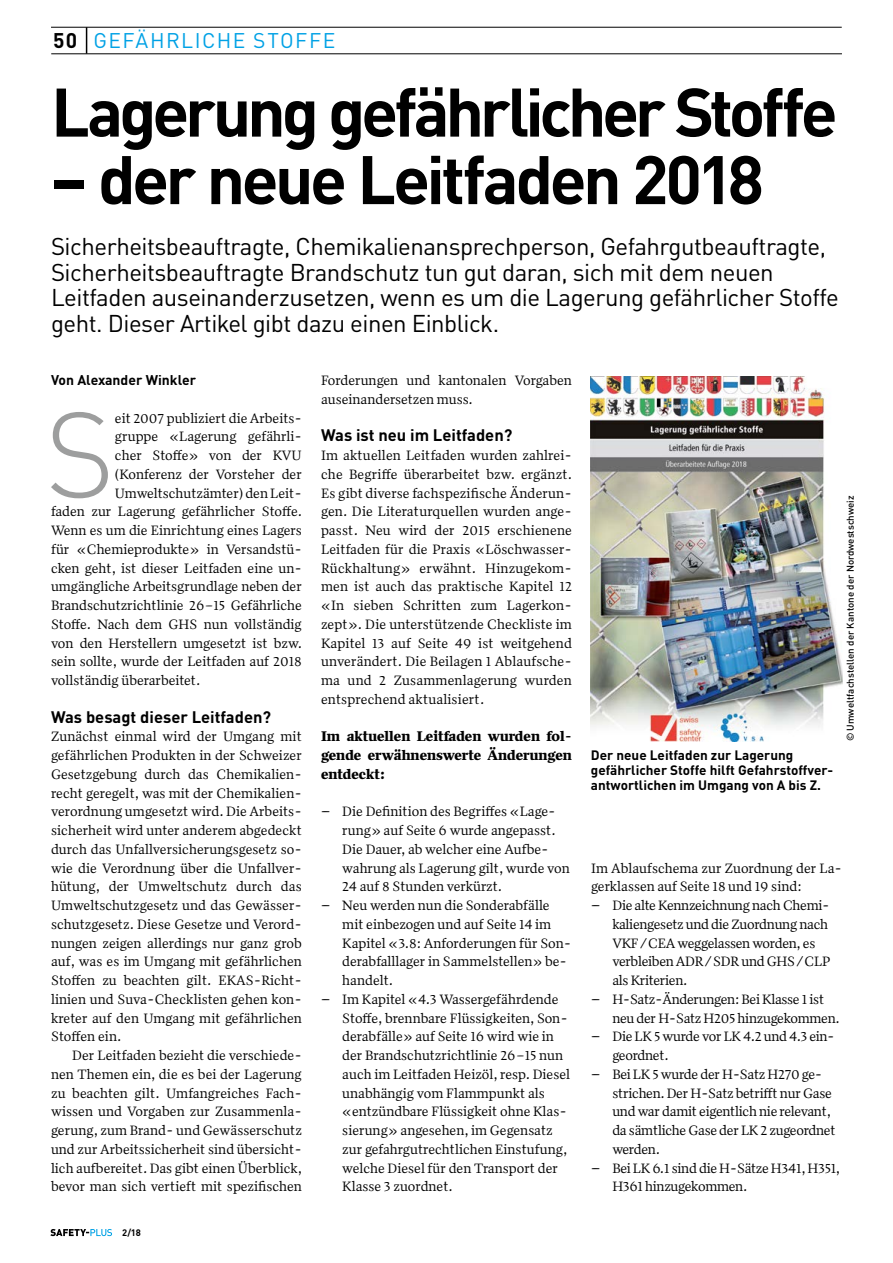
<style>
.page{position:relative;width:893px;height:1263px;background:#fff}
.page>*{position:absolute;margin:0;border:0;box-sizing:border-box;transform-origin:0 0}
.t1{font:300 119.25px "DIN Pro";color:#9d9e9e}
.t2{font:700 67.5px "DIN Pro";letter-spacing:-.06em;color:#000}
.t3{font:24px/25.5px "DIN Pro";letter-spacing:-.02em;color:#000}
.t4{font:21px "DIN Pro";letter-spacing:.065em;color:#00a1e5}
.t5{font:700 21px "DIN Pro";color:#000}
.t6{font:700 16.5px "DIN Pro";color:#000}
.t7{font:13.95px/18.8px "Quiosco One LF";color:#000}
.t8{font:13.95px "Quiosco One LF";letter-spacing:-.02em;color:#000}
.t9{font:700 13.95px/18.8px "Quiosco One LF";color:#000;text-align:justify}
.t10{font:700 13.95px "DIN Pro";color:#000}
.t11{font:700 13.5px/15px "DIN Pro";color:#000}
.t12{font:500 9.75px "DIN Pro";color:#000}
.t13{font:700 9.3px "DIN Pro";color:#000}
</style>
<div class="page">
<hr style="left:51px;top:27px;width:791px;height:1px;background:#000">
<hr style="left:51px;top:54px;width:791px;height:1px;background:#000">
<svg style="left:86px;top:27px;width:1px;height:27px"></svg>
<svg style="left:50px;top:1229px;width:62px;height:7px"></svg>
<img style="left:591px;top:376px;width:251px;height:365px">
<h3 class="t5" style="left:53px;top:23px;width:26px">50</h3>
<h3 class="t4" style="left:94px;top:24px;width:243px">GEFÄHRLICHE STOFFE</h3>
<h2 class="t2" style="left:51px;top:56px;width:788px">Lagerung gefährlicher Stoffe</h2>
<h2 class="t2" style="left:51px;top:123px;width:715px">– der neue Leitfaden 2018</h2>
<p class="t3" style="left:51px;top:231px;width:789px">Sicherheitsbeauftragte, Chemikalienansprechperson, Gefahrgutbeauftragte, Sicherheitsbeauftragte Brandschutz tun gut daran, sich mit dem neuen Leitfaden auseinanderzusetzen, wenn es um die Lagerung gefährlicher Stoffe geht. Dieser Artikel gibt dazu einen Einblick.</p>
<p class="t10" style="left:51px;top:368px;width:147px">Von Alexander Winkler</p>
<h1 class="t1" style="left:45px;top:363px;width:72px">S</h1>
<p class="t7" style="left:115px;top:408px;width:188px">eit 2007 publiziert die Arbeits-</p>
<p class="t7" style="left:321px;top:371px;width:252px">Forderungen und kantonalen Vorgaben auseinandersetzen muss.</p>
<p class="t6" style="left:321px;top:422px;width:193px">Was ist neu im Leitfaden?</p>
<p class="t7" style="left:321px;top:446px;width:253px;text-align:justify">Im aktuellen Leitfaden wurden zahlrei&shy;che Begriffe überarbeitet bzw. ergänzt.<br>Es gibt diverse fachspezifische Änderun&shy;gen. Die Literaturquellen wurden ange&shy;passt. Neu wird der 2015 erschienene Leitfaden für die Praxis «Löschwasser-Rückhaltung» erwähnt. Hinzugekom&shy;men ist auch das praktische Kapitel 12 «In sieben Schritten zum Lagerkon&shy;zept». Die unterstützende Checkliste im Kapitel 13 auf Seite 49 ist weitgehend unverändert. Die Beilagen 1 Ablaufsche&shy;ma und 2 Zusammenlagerung wurden entsprechend aktualisiert.</p>
<p class="t9" style="left:321px;top:727px;width:252px">Im aktuellen Leitfaden wurden fol&shy;gende erwähnenswerte Änderungen entdeckt:</p>
<p class="t7" style="left:321px;top:802px;width:236px">− Die Definition des Begriffes «Lage-</p>
<p class="t7" style="left:342px;top:821px;width:215px">rung» auf Seite 6 wurde angepasst.</p>
<p class="t7" style="left:342px;top:839px;width:208px">Die Dauer, ab welcher eine Aufbe-</p>
<p class="t7" style="left:342px;top:858px;width:229px">wahrung als Lagerung gilt, wurde von</p>
<p class="t7" style="left:342px;top:877px;width:162px">24 auf 8 Stunden verkürzt.</p>
<p class="t7" style="left:321px;top:896px;width:230px">− Neu werden nun die Sonderabfälle</p>
<p class="t7" style="left:342px;top:914px;width:210px">mit einbezogen und auf Seite 14 im</p>
<p class="t7" style="left:342px;top:933px;width:230px">Kapitel «3.8: Anforderungen für Son-</p>
<p class="t7" style="left:342px;top:952px;width:226px">derabfalllager in Sammelstellen» be-</p>
<p class="t7" style="left:342px;top:971px;width:53px">handelt.</p>
<p class="t7" style="left:321px;top:989px;width:239px">− Im Kapitel «4.3 Wassergefährdende</p>
<p class="t7" style="left:342px;top:1008px;width:227px">Stoffe, brennbare Flüssigkeiten, Son-</p>
<p class="t7" style="left:342px;top:1027px;width:213px">derabfälle» auf Seite 16 wird wie in</p>
<p class="t7" style="left:342px;top:1046px;width:222px">der Brandschutzrichtlinie 26–15 nun</p>
<p class="t7" style="left:342px;top:1064px;width:229px">auch im Leitfaden Heizöl, resp. Diesel</p>
<p class="t7" style="left:342px;top:1083px;width:204px">unabhängig vom Flammpunkt als</p>
<p class="t7" style="left:342px;top:1102px;width:226px">«entzündbare Flüssigkeit ohne Klas-</p>
<p class="t7" style="left:342px;top:1121px;width:212px">sierung» angesehen, im Gegensatz</p>
<p class="t7" style="left:342px;top:1139px;width:227px">zur gefahrgutrechtlichen Einstufung,</p>
<p class="t7" style="left:342px;top:1158px;width:217px">welche Diesel für den Transport der</p>
<p class="t7" style="left:342px;top:1177px;width:112px">Klasse 3 zuordnet.</p>
<p class="t7" style="left:115px;top:427px;width:188px">gruppe «Lagerung gefährli-</p>
<p class="t7" style="left:115px;top:446px;width:188px">cher Stoffe» von der KVU</p>
<p class="t7" style="left:115px;top:464px;width:188px">(Konferenz der Vorsteher der</p>
<p class="t7" style="left:115px;top:483px;width:188px">Umweltschutzämter) den Leit-</p>
<p class="t7" style="left:51px;top:502px;width:253px">faden zur Lagerung gefährlicher Stoffe.</p>
<p class="t7" style="left:51px;top:521px;width:252px">Wenn es um die Einrichtung eines Lagers</p>
<p class="t7" style="left:51px;top:539px;width:252px">für «Chemieprodukte» in Versandstü-</p>
<p class="t7" style="left:51px;top:558px;width:252px">cken geht, ist dieser Leitfaden eine un-</p>
<p class="t7" style="left:51px;top:577px;width:252px">umgängliche Arbeitsgrundlage neben der</p>
<p class="t7" style="left:51px;top:596px;width:252px">Brandschutzrichtlinie 26–15 Gefährliche</p>
<p class="t7" style="left:51px;top:614px;width:252px">Stoffe. Nach dem GHS nun vollständig</p>
<p class="t7" style="left:51px;top:633px;width:253px">von den Herstellern umgesetzt ist bzw.</p>
<p class="t7" style="left:51px;top:652px;width:252px">sein sollte, wurde der Leitfaden auf 2018</p>
<p class="t7" style="left:51px;top:671px;width:151px">vollständig überarbeitet.</p>
<p class="t6" style="left:51px;top:703px;width:222px">Was besagt dieser Leitfaden?</p>
<p class="t7" style="left:51px;top:727px;width:252px">Zunächst einmal wird der Umgang mit gefährlichen Produkten in der Schweizer Gesetzgebung durch das Chemikalien&shy;recht geregelt, was mit der Chemikalien&shy;verordnung umgesetzt wird. Die Arbeits&shy;sicherheit wird unter anderem abgedeckt durch das Unfallversicherungsgesetz so&shy;wie die Verordnung über die Unfallver&shy;hütung, der Umweltschutz durch das Umweltschutzgesetz und das Gewässer&shy;schutzgesetz. Diese Gesetze und Verord&shy;nungen zeigen allerdings nur ganz grob auf, was es im Umgang mit gefährlichen Stoffen zu beachten gilt. EKAS-Richt&shy;linien und Suva-Checklisten gehen kon&shy;kreter auf den Umgang mit gefährlichen Stoffen ein.</p>
<p class="t7" style="left:51px;top:1046px;width:253px;text-align:justify;text-indent:21px">Der Leitfaden bezieht die verschiede&shy;nen Themen ein, die es bei der Lagerung zu beachten gilt. Umfangreiches Fach&shy;wissen und Vorgaben zur Zusammenla&shy;gerung, zum Brand- und Gewässerschutz und zur Arbeitssicherheit sind übersicht&shy;lich aufbereitet. Das gibt einen Überblick, bevor man sich vertieft mit spezifischen</p>
<p class="t12" style="left:842px;top:741px;width:247px;rotate:-90deg">© Umweltfachstellen der Kantone der Nordwestschweiz</p>
<p class="t11" style="left:591px;top:746px;width:244px">Der neue Leitfaden zur Lagerung gefährlicher Stoffe hilft Gefahrstoffver&shy;antwortlichen im Umgang von A bis Z.</p>
<p class="t7" style="left:591px;top:858px;width:252px">Im Ablaufschema zur Zuordnung der La-</p>
<p class="t7" style="left:591px;top:877px;width:212px">gerklassen auf Seite 18 und 19 sind:</p>
<p class="t8" style="left:591px;top:897px;width:240px">− Die alte Kennzeichnung nach Chemi-</p>
<p class="t8" style="left:612px;top:915px;width:217px">kaliengesetz und die Zuordnung nach</p>
<p class="t8" style="left:612px;top:934px;width:205px">VKF/CEA weggelassen worden, es</p>
<p class="t8" style="left:612px;top:953px;width:219px">verbleiben ADR/SDR und GHS/CLP</p>
<p class="t8" style="left:612px;top:972px;width:77px">als Kriterien.</p>
<p class="t8" style="left:591px;top:990px;width:235px">− H-Satz-Änderungen: Bei Klasse 1 ist</p>
<p class="t8" style="left:612px;top:1009px;width:229px">neu der H-Satz H205 hinzugekommen.</p>
<p class="t8" style="left:591px;top:1028px;width:245px">− Die LK 5 wurde vor LK 4.2 und 4.3 ein-</p>
<p class="t8" style="left:612px;top:1047px;width:58px">geordnet.</p>
<p class="t8" style="left:591px;top:1065px;width:233px">− Bei LK 5 wurde der H-Satz H270 ge-</p>
<p class="t8" style="left:612px;top:1084px;width:221px">strichen. Der H-Satz betrifft nur Gase</p>
<p class="t8" style="left:612px;top:1103px;width:220px">und war damit eigentlich nie relevant,</p>
<p class="t8" style="left:612px;top:1122px;width:225px">da sämtliche Gase der LK 2 zugeordnet</p>
<p class="t7" style="left:612px;top:1139px;width:49px">werden.</p>
<p class="t8" style="left:591px;top:1159px;width:251px">− Bei LK 6.1 sind die H-Sätze H341, H351,</p>
<p class="t8" style="left:612px;top:1178px;width:137px">H361 hinzugekommen.</p>
<p class="t13" style="left:122px;top:1225px;width:20px">2/18</p>
</div>
